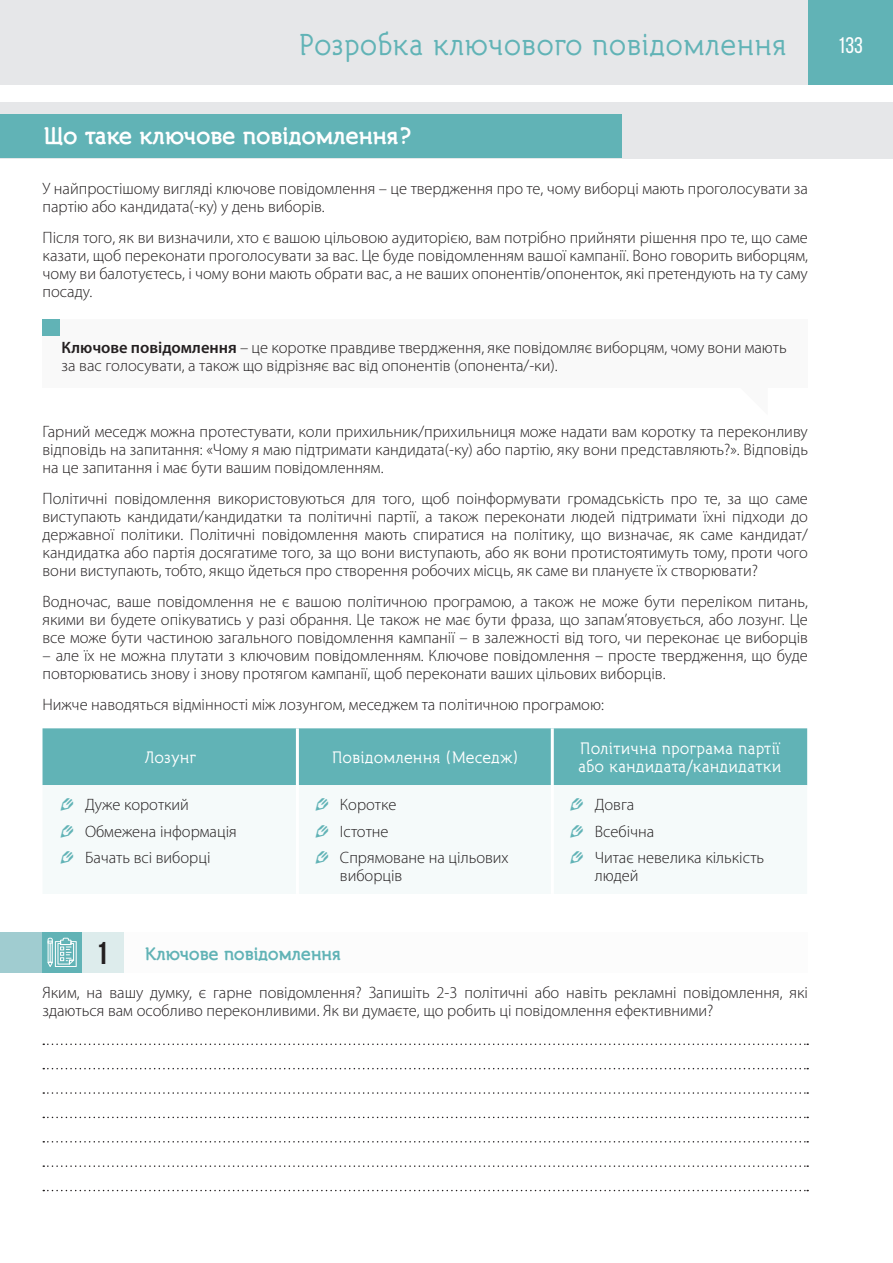
<style>
.page{position:relative;width:893px;height:1263px;background:#fff}
.page>*{position:absolute;margin:0;border:0;box-sizing:border-box;transform-origin:0 0}
.t1{font:700 31.5px "Bebas Neue";color:#231f20}
.t2{font:30px "Turbota";color:#61b3b6}
.t3{font:700 24px "Turbota";color:#fff}
.t4{font:22.5px "Bebas Neue";color:#fff}
.t5{font:700 18px "Turbota";color:#61b3b6}
.t6{font:300 16.5px/18px "Myriad Pro";color:#231f20}
.t7{font:16.5px/18px "Turbota";color:#fff}
.s1{font-weight:600}
.s2{font-family:"Modern Pictograms";font-weight:400;font-size:22.5px;color:#61b3b6}
</style>
<div class="page">
<div style="left:0;top:0;width:871px;height:85px;background:#e6e7e9"></div>
<div style="left:808px;top:0;width:85px;height:85px;background:#61b3b6"></div>
<div style="left:43px;top:728px;width:764px;height:57px;background:#61b3b6"></div>
<svg style="left:43px;top:785px;width:764px;height:1px"></svg>
<hr style="left:296px;top:728px;width:3px;height:57px;background:#fff">
<hr style="left:551px;top:728px;width:3px;height:57px;background:#fff">
<hr style="left:296px;top:785px;width:3px;height:109px;background:#fff">
<hr style="left:551px;top:785px;width:3px;height:109px;background:#fff">
<svg style="left:43px;top:1043px;width:765px;height:2px"></svg>
<svg style="left:43px;top:1068px;width:765px;height:1px"></svg>
<svg style="left:43px;top:1092px;width:765px;height:2px"></svg>
<svg style="left:43px;top:1117px;width:765px;height:1px"></svg>
<svg style="left:43px;top:1141px;width:765px;height:1px"></svg>
<svg style="left:43px;top:1165px;width:765px;height:2px"></svg>
<svg style="left:43px;top:1190px;width:765px;height:1px"></svg>
<div style="left:0;top:102px;width:893px;height:56px;background:#e6e7e9"></div>
<div style="left:0;top:115px;width:621px;height:43px;background:#61b3b6"></div>
<div style="left:43px;top:319px;width:765px;height:69px;background:#f9f9f9"></div>
<div style="left:43px;top:319px;width:17px;height:17px;background:#61b3b6"></div>
<div style="left:0;top:932px;width:43px;height:41px;background:#a0ccd0"></div>
<div style="left:82px;top:932px;width:42px;height:41px;background:#ddecec"></div>
<div style="left:43px;top:932px;width:39px;height:41px;background:#61b3b6"></div>
<svg style="left:48px;top:938px;width:29px;height:29px"></svg>
<h2 class="t2" style="left:297px;top:26px;width:491px">Розробка ключового повідомлення</h2>
<h3 class="t4" style="left:838px;top:33px;width:27px">133</h3>
<p class="t3" style="left:43px;top:121px;width:371px">Що таке ключове повідомлення?</p>
<p class="t6" style="left:43px;top:180px;width:767px">У найпростішому вигляді ключове повідомлення – це твердження про те, чому виборці мають проголосувати за партію або кандидата(-ку) у день виборів.</p>
<p class="t6" style="left:43px;top:228px;width:767px;text-align:justify">Після того, як ви визначили, хто є вашою цільовою аудиторією, вам потрібно прийняти рішення про те, що саме казати, щоб переконати проголосувати за вас. Це буде повідомленням вашої кампанії. Воно говорить виборцям, чому ви балотуєтесь, і чому вони мають обрати вас, а не ваших опонентів/опоненток, які претендують на ту саму посаду.</p>
<p class="t6" style="left:62px;top:339px;width:726px"><span class="s1">Ключове повідомлення</span> – це коротке правдиве твердження, яке повідомляє виборцям, чому вони мають за вас голосувати, а також що відрізняє вас від опонентів (опонента/-ки).</p>
<p class="t6" style="left:43px;top:423px;width:767px;text-align:justify">Гарний меседж можна протестувати, коли прихильник/прихильниця може надати вам коротку та переконливу відповідь на запитання: «Чому я маю підтримати кандидата(-ку) або партію, яку вони представляють?». Відповідь на це запитання і має бути вашим повідомленням.</p>
<p class="t6" style="left:43px;top:490px;width:767px;text-align:justify">Політичні повідомлення використовуються для того, щоб поінформувати громадськість про те, за що саме виступають кандидати/кандидатки та політичні партії, а також переконати людей підтримати їхні підходи до державної політики. Політичні повідомлення мають спиратися на політику, що визначає, як саме кандидат/ кандидатка або партія досягатиме того, за що вони виступають, або як вони протистоятимуть тому, проти чого вони виступають, тобто, якщо йдеться про створення робочих місць, як саме ви плануєте їх створювати?</p>
<p class="t6" style="left:43px;top:593px;width:767px;text-align:justify">Водночас, ваше повідомлення не є вашою політичною програмою, а також не може бути переліком питань, якими ви будете опікуватись у разі обрання. Це також не має бути фраза, що запам’ятовується, або лозунг. Це все може бути частиною загального повідомлення кампанії – в залежності від того, чи переконає це виборців</p>
<p class="t6" style="left:43px;top:647px;width:767px">– але їх не можна плутати з ключовим повідомленням. Ключове повідомлення – просте твердження, що буде повторюватись знову і знову протягом кампанії, щоб переконати ваших цільових виборців.</p>
<p class="t6" style="left:43px;top:695px;width:563px">Нижче наводяться відмінності між лозунгом, меседжем та політичною програмою:</p>
<p class="t7" style="left:144px;top:749px;width:54px">Лозунг</p>
<p class="t7" style="left:331px;top:749px;width:189px">Повідомлення (Меседж)</p>
<p class="t7" style="left:578px;top:740px;width:205px">Політична програма партії або кандидата/кандидатки</p>
<p class="t6" style="left:60px;top:796px;width:131px"><span class="s2">✎</span> Дуже короткий</p>
<p class="t6" style="left:60px;top:822px;width:179px"><span class="s2">✎</span> Обмежена інформація</p>
<p class="t6" style="left:60px;top:849px;width:152px"><span class="s2">✎</span> Бачать всі виборці</p>
<p class="t6" style="left:314px;top:796px;width:83px"><span class="s2">✎</span> Коротке</p>
<p class="t6" style="left:314px;top:822px;width:76px"><span class="s2">✎</span> Істотне</p>
<p class="t6" style="left:340px;top:849px;width:170px;text-indent:-26px"><span class="s2">✎</span> Спрямоване на цільових виборців</p>
<p class="t6" style="left:569px;top:796px;width:66px"><span class="s2">✎</span> Довга</p>
<p class="t6" style="left:569px;top:822px;width:86px"><span class="s2">✎</span> Всебічна</p>
<p class="t6" style="left:595px;top:849px;width:171px;text-indent:-26px"><span class="s2">✎</span> Читає невелика кількість людей</p>
<p class="t1" style="left:96px;top:936px;width:14px">1</p>
<p class="t5" style="left:144px;top:942px;width:198px">Ключове повідомлення</p>
<p class="t6" style="left:43px;top:984px;width:767px">Яким, на вашу думку, є гарне повідомлення? Запишіть 2-3 політичні або навіть рекламні повідомлення, які здаються вам особливо переконливими. Як ви думаєте, що робить ці повідомлення ефективними?</p>
</div>
